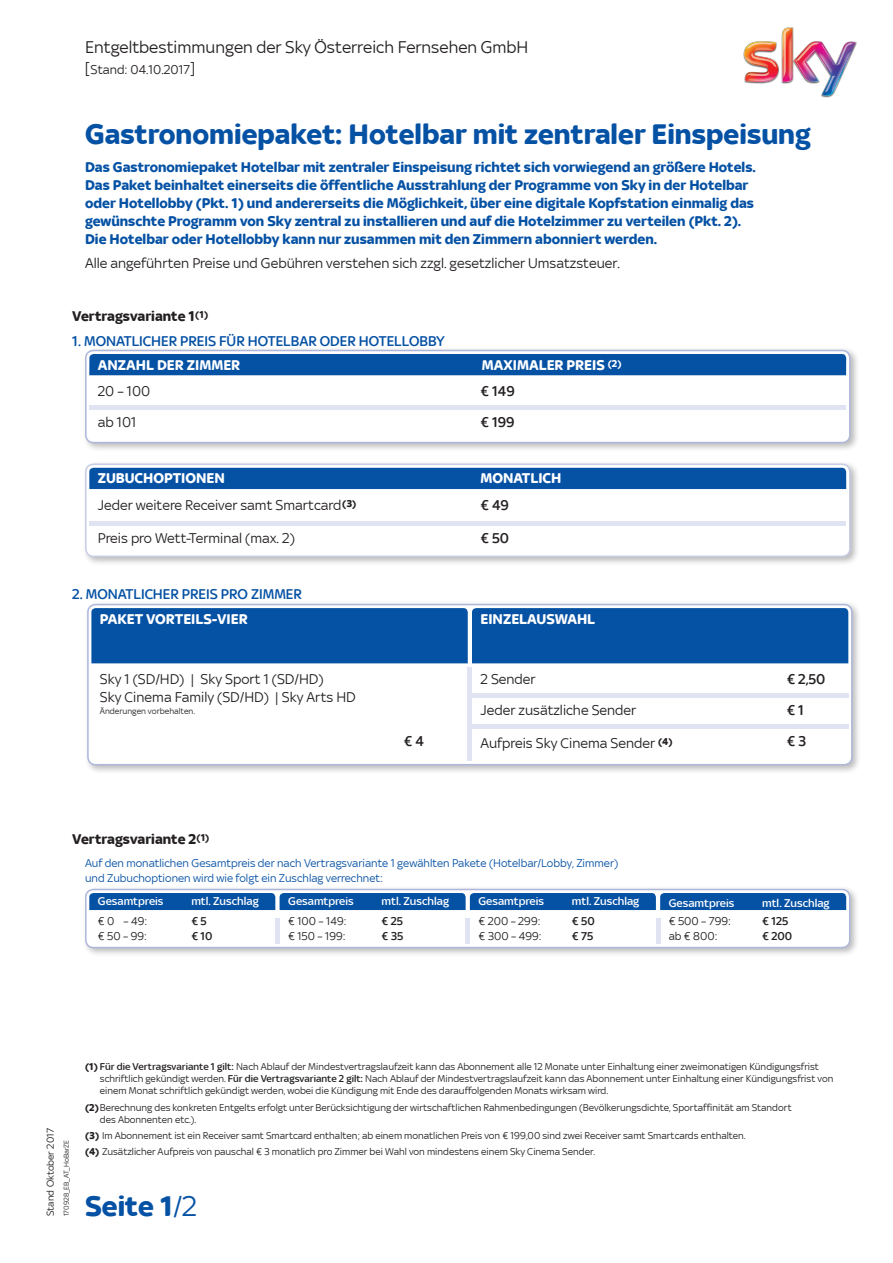
<style>
.page{position:relative;width:893px;height:1263px;background:#fff}
.page>*{position:absolute;margin:0;border:0;box-sizing:border-box;transform-origin:0 0}
.t1{font:700 30px "Sky Text";color:#0551a4}
.t2{font:18px "Sky Text";color:#231f20}
.t3{font:700 15px/18px "Sky Text";color:#0551a4}
.NEU{font:15px "Sky Text";color:#231f20}
.t4{font:700 15px "Sky Text";color:#fff}
.t5{font:500 15px "Sky Text";color:#0551a4}
.t6{font:700 15px "Sky Text";color:#231f20}
.NEU-2{font:500 15px "Sky Text";color:#231f20}
.t7{font:13.5px "Sky Text";color:#231f20}
.t8{font:12px "Sky Text";color:#0551a4}
.t9{font:500 12px "Sky Text";color:#fff}
.NEU-3{font:12px "Sky Text";color:#231f20}
.NEU-4{font:500 12px "Sky Text";color:#231f20}
.Rechtstexte{font:10.5px/12px "Sky Text";color:#231f20}
.Abstand{font:10.5px/12px "Sky Text";color:#231f20}
.t10{font:9px "Sky Text";color:#231f20}
.t11{font:7.5px "Sky Text";color:#231f20}
.s1{font-size:15px}
.s2{font-weight:700}
.s3{font-weight:500}
.s4{font-weight:400}
</style>
<div class="page">
<img style="left:743px;top:27px;width:114px;height:71px">
<div style="left:82px;top:460px;width:777px;height:106px;background:#231f20;opacity:.3"></div>
<div style="left:86px;top:464px;width:764px;height:92px;background:#fff;border-radius:8px"></div>
<div style="left:85px;top:463px;width:765px;height:94px;border:2px solid #c7cce6;border-radius:8px"></div>
<div style="left:82px;top:347px;width:777px;height:105px;background:#231f20;opacity:.3"></div>
<div style="left:86px;top:350px;width:764px;height:93px;background:#fff;border-radius:8px"></div>
<div style="left:85px;top:350px;width:765px;height:93px;border:2px solid #aeb7db;border-radius:8px"></div>
<div style="left:84px;top:601px;width:777px;height:173px;background:#231f20;opacity:.3"></div>
<div style="left:88px;top:605px;width:764px;height:160px;background:#fff;border-radius:8px"></div>
<div style="left:87px;top:604px;width:766px;height:161px;border:2px solid #aeb7db;border-radius:8px"></div>
<div style="left:89px;top:354px;width:757px;height:21px;background:#0551a4"></div>
<div style="left:89px;top:468px;width:757px;height:21px;background:#0551a4"></div>
<div style="left:91px;top:608px;width:757px;height:55px;background:#0551a4"></div>
<div style="left:82px;top:885px;width:777px;height:72px;background:#231f20;opacity:.3"></div>
<div style="left:86px;top:889px;width:764px;height:58px;background:#fff;border-radius:8px"></div>
<div style="left:85px;top:889px;width:765px;height:59px;border:2px solid #aeb7db;border-radius:8px"></div>
<div style="left:89px;top:893px;width:757px;height:17px;background:#0551a4"></div>
<hr style="left:89px;top:405px;width:757px;height:4px;background:#e0e4f2">
<hr style="left:472px;top:693px;width:376px;height:4px;background:#e0e4f2">
<hr style="left:472px;top:724px;width:376px;height:4px;background:#e0e4f2">
<hr style="left:89px;top:521px;width:757px;height:4px;background:#e0e4f2">
<hr style="left:468px;top:668px;width:4px;height:93px;background:#e0e4f2">
<div style="left:275px;top:918px;width:5px;height:26px;background:#e0e4f2"></div>
<hr style="left:466px;top:918px;width:4px;height:26px;background:#e0e4f2">
<hr style="left:656px;top:918px;width:4px;height:26px;background:#e0e4f2">
<p class="t2" style="left:85px;top:37px;width:445px">Entgeltbestimmungen der Sky Österreich Fernsehen GmbH</p>
<p class="t7" style="left:85px;top:62px;width:112px"><span class="s1">[</span>Stand: 04.10.2017<span class="s1">]</span></p>
<p class="t1" style="left:85px;top:117px;width:727px">Gastronomiepaket: Hotelbar mit zentraler Einspeisung</p>
<p class="t3" style="left:85px;top:158px;width:672px">Das Gastronomiepaket Hotelbar mit zentraler Einspeisung richtet sich vorwiegend an größere Hotels.</p>
<p class="t3" style="left:85px;top:176px;width:671px">Das Paket beinhaltet einerseits die öffentliche Ausstrahlung der Programme von Sky in der Hotelbar oder Hotellobby (Pkt. 1) und andererseits die Möglichkeit, über eine digitale Kopfstation einmalig das</p>
<p class="t3" style="left:85px;top:212px;width:658px">gewünschte Programm von Sky zentral zu installieren und auf die Hotelzimmer zu verteilen (Pkt. 2).</p>
<p class="t3" style="left:85px;top:230px;width:574px">Die Hotelbar oder Hotellobby kann nur zusammen mit den Zimmern abonniert werden.</p>
<p class="NEU" style="left:85px;top:255px;width:536px">Alle angeführten Preise und Gebühren verstehen sich zzgl. gesetzlicher Umsatzsteuer.</p>
<p class="t6" style="left:72px;top:307px;width:137px">Vertragsvariante 1<sup>(1)</sup></p>
<p class="t5" style="left:72px;top:332px;width:374px">1. MONATLICHER PREIS FÜR HOTELBAR ODER HOTELLOBBY</p>
<p class="t4" style="left:98px;top:356px;width:144px">ANZAHL DER ZIMMER</p>
<p class="NEU" style="left:98px;top:383px;width:54px">20 – 100</p>
<p class="NEU" style="left:98px;top:414px;width:40px">ab 101</p>
<p class="t4" style="left:98px;top:470px;width:129px">ZUBUCHOPTIONEN</p>
<p class="NEU" style="left:98px;top:497px;width:260px">Jeder weitere Receiver samt Smartcard<sup>(3)</sup></p>
<p class="NEU" style="left:98px;top:530px;width:199px">Preis pro Wett-Terminal (max. 2)</p>
<p class="t5" style="left:72px;top:586px;width:231px">2. MONATLICHER PREIS PRO ZIMMER</p>
<p class="t4" style="left:482px;top:356px;width:141px">MAXIMALER PREIS <sup>(2)</sup></p>
<p class="NEU-2" style="left:480px;top:383px;width:36px">€ 149</p>
<p class="NEU-2" style="left:480px;top:413px;width:36px">€ 199</p>
<p class="t4" style="left:480px;top:470px;width:82px">MONATLICH</p>
<p class="NEU-2" style="left:480px;top:496px;width:30px">€ 49</p>
<p class="NEU-2" style="left:480px;top:529px;width:30px">€ 50</p>
<p class="t4" style="left:100px;top:610px;width:149px">PAKET VORTEILS-VIER</p>
<p class="t4" style="left:480px;top:610px;width:116px">EINZELAUSWAHL</p>
<p class="NEU" style="left:100px;top:671px;width:225px">Sky 1 (SD/HD) | Sky Sport 1 (SD/HD)</p>
<p class="NEU" style="left:100px;top:689px;width:257px">Sky Cinema Family (SD/HD) | Sky Arts HD</p>
<p class="t10" style="left:100px;top:706px;width:97px">Änderungen vorbehalten.</p>
<p class="t6" style="left:72px;top:830px;width:139px">Vertragsvariante 2<sup>(1)</sup></p>
<p class="NEU-2" style="left:404px;top:732px;width:22px">€ 4</p>
<p class="NEU" style="left:480px;top:671px;width:57px">2 Sender</p>
<p class="NEU" style="left:480px;top:702px;width:157px">Jeder zusätzliche Sender</p>
<p class="NEU" style="left:480px;top:735px;width:193px">Aufpreis Sky Cinema Sender <sup>(4)</sup></p>
<p class="t8" style="left:85px;top:857px;width:535px">Auf den monatlichen Gesamtpreis der nach Vertragsvariante 1 gewählten Pakete (Hotelbar/Lobby, Zimmer)</p>
<p class="t8" style="left:85px;top:872px;width:299px">und Zubuchoptionen wird wie folgt ein Zuschlag verrechnet:</p>
<p class="NEU-2" style="left:787px;top:671px;width:40px">€ 2,50</p>
<p class="NEU-2" style="left:787px;top:702px;width:19px">€ 1</p>
<p class="NEU-2" style="left:787px;top:732px;width:21px">€ 3</p>
<p class="t9" style="left:98px;top:895px;width:67px">Gesamtpreis</p>
<p class="t9" style="left:191px;top:895px;width:69px">mtl. Zuschlag</p>
<p class="t9" style="left:288px;top:895px;width:67px">Gesamtpreis</p>
<p class="t9" style="left:382px;top:895px;width:69px">mtl. Zuschlag</p>
<p class="t9" style="left:478px;top:895px;width:67px">Gesamtpreis</p>
<p class="t9" style="left:572px;top:895px;width:69px">mtl. Zuschlag</p>
<p class="t9" style="left:669px;top:896px;width:67px">Gesamtpreis</p>
<p class="t9" style="left:762px;top:896px;width:69px">mtl. Zuschlag</p>
<p class="NEU-3" style="left:98px;top:914px;width:51px">€ 0 – 49:</p>
<p class="NEU-4" style="left:191px;top:914px;width:17px">€ 5</p>
<p class="NEU-3" style="left:98px;top:929px;width:51px">€ 50 – 99:</p>
<p class="NEU-4" style="left:191px;top:929px;width:23px">€ 10</p>
<p class="NEU-3" style="left:288px;top:914px;width:60px">€ 100 – 149:</p>
<p class="NEU-4" style="left:382px;top:914px;width:23px">€ 25</p>
<p class="NEU-3" style="left:288px;top:929px;width:59px">€ 150 – 199:</p>
<p class="NEU-4" style="left:382px;top:929px;width:23px">€ 35</p>
<p class="NEU-3" style="left:478px;top:914px;width:64px">€ 200 – 299:</p>
<p class="NEU-4" style="left:572px;top:914px;width:24px">€ 50</p>
<p class="NEU-3" style="left:478px;top:929px;width:65px">€ 300 – 499:</p>
<p class="NEU-4" style="left:572px;top:929px;width:23px">€ 75</p>
<p class="NEU-3" style="left:669px;top:914px;width:64px">€ 500 – 799:</p>
<p class="NEU-4" style="left:762px;top:914px;width:28px">€ 125</p>
<p class="NEU-3" style="left:669px;top:929px;width:50px">ab € 800:</p>
<p class="NEU-4" style="left:762px;top:929px;width:31px">€ 200</p>
<p class="Rechtstexte" style="left:44px;top:1216px;width:89px;rotate:-90deg">Stand Oktober 2017</p>
<p class="t11" style="left:62px;top:1216px;width:78px;rotate:-90deg">170928_EB_AT_HoBarZE</p>
<p class="Rechtstexte" style="left:100px;top:1061px;width:735px;text-indent:-15px"><span class="s2">(1)</span> <span class="s3">Für die Vertragsvariante 1 gilt:</span> Nach Ablauf der Mindestvertragslaufzeit kann das Abonnement alle 12 Monate unter Einhaltung einer zweimonatigen Kündigungsfrist schriftlich gekündigt werden. <span class="s3">Für die Vertragsvariante 2 gilt:</span> Nach Ablauf der Mindestvertragslaufzeit kann das Abonnement unter Einhaltung einer Kündigungsfrist von einem Monat schriftlich gekündigt werden, wobei die Kündigung mit Ende des darauffolgenden Monats wirksam wird.</p>
<p class="Abstand" style="left:100px;top:1101px;width:693px;text-indent:-15px"><span class="s2">(2)</span>Berechnung des konkreten Entgelts erfolgt unter Berücksichtigung der wirtschaftlichen Rahmenbedingungen (Bevölkerungsdichte, Sportaffinität am Standort des Abonnenten etc.).</p>
<p class="Abstand" style="left:85px;top:1129px;width:662px"><span class="s2">(3)</span> Im Abonnement ist ein Receiver samt Smartcard enthalten; ab einem monatlichen Preis von € 199,00 sind zwei Receiver samt Smartcards enthalten.</p>
<p class="Abstand" style="left:85px;top:1145px;width:512px"><span class="s2">(4)</span> Zusätzlicher Aufpreis von pauschal € 3 monatlich pro Zimmer bei Wahl von mindestens einem Sky Cinema Sender.</p>
<p class="t1" style="left:85px;top:1189px;width:114px">Seite 1<span class="s4">/2</span></p>
</div>
